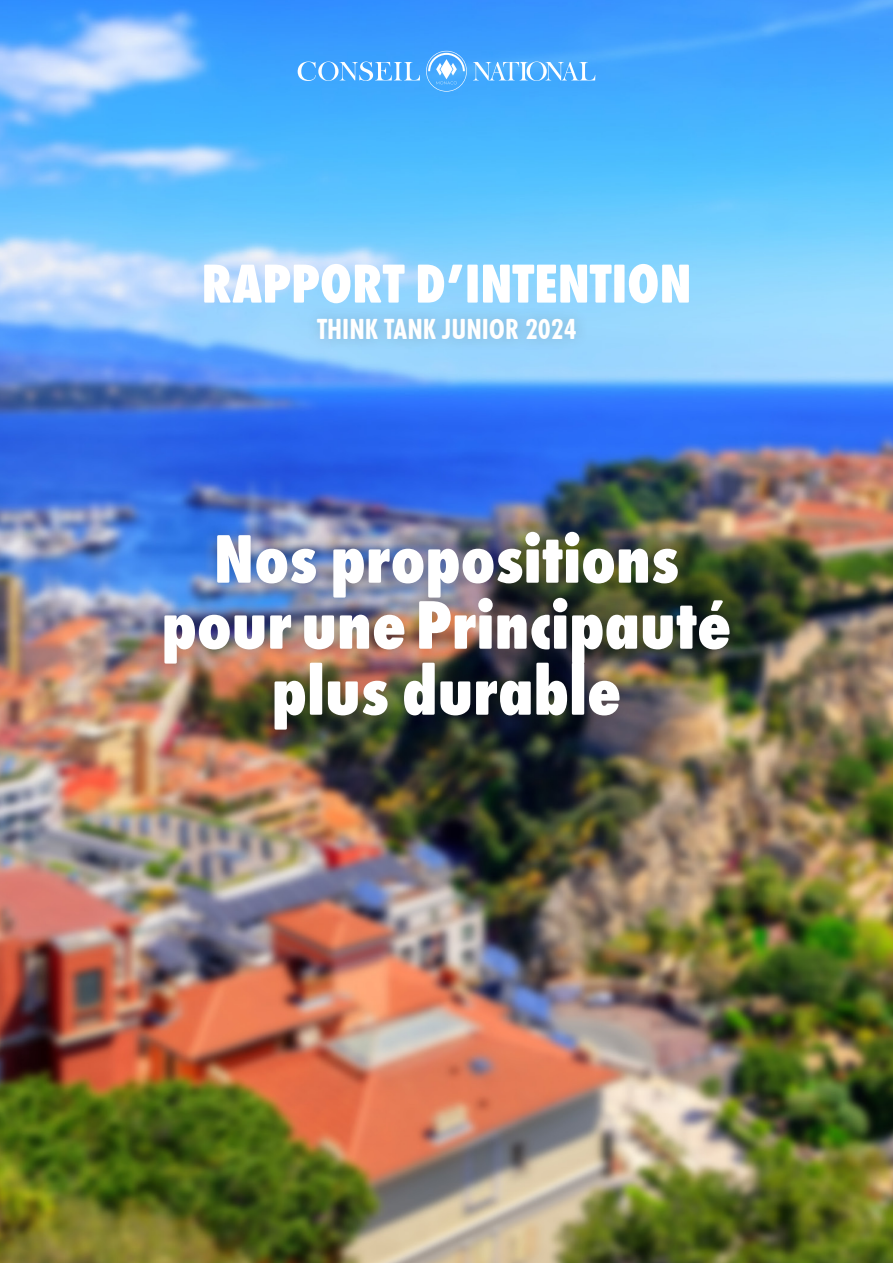
<style>
.page{position:relative;width:893px;height:1263px;background:#fff}
.page>*{position:absolute;margin:0;border:0;box-sizing:border-box;transform-origin:0 0}
.pagina{font:800 71.4px "Futura Round Cond";color:#fff}
.pagina-2{font:800 57px "Futura Round Cond";color:#fff}
.pagina-3{font:700 30px "Futura Round Cond";color:#fff}
</style>
<div class="page">
<img style="left:0;top:0;width:893px;height:1263px">
<div style="left:304px;top:305px;width:285px;height:48px;background:#231f20;opacity:.2"></div>
<svg style="left:426px;top:51px;width:41px;height:41px;background:#6cbafd"></svg>
<svg style="left:298px;top:62px;width:122px;height:19px"></svg>
<svg style="left:473px;top:62px;width:122px;height:19px"></svg>
<div style="left:150px;top:518px;width:593px;height:226px;background:#231f20;opacity:.2"></div>
<p class="pagina-2" style="left:202px;top:244px;width:492px">RAPPORT D’INTENTION</p>
<p class="pagina-3" style="left:317px;top:309px;width:261px">THINK TANK JUNIOR 2024</p>
<p class="pagina" style="left:214px;top:509px;width:467px">Nos propositions</p>
<p class="pagina" style="left:162px;top:575px;width:571px">pour une Principauté</p>
<p class="pagina" style="left:272px;top:641px;width:351px">plus durable</p>
</div>
